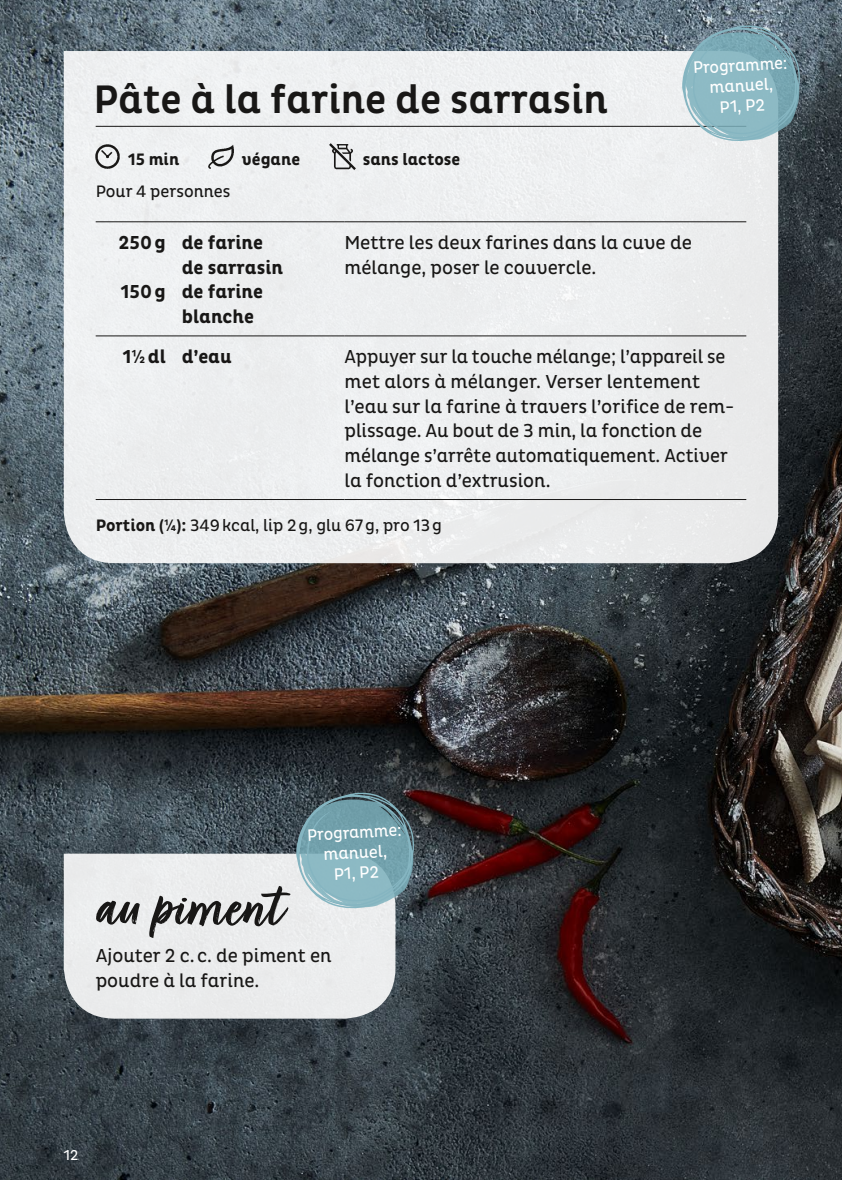
<style>
.page{position:relative;width:842px;height:1180px;background:#fff}
.page>*{position:absolute;margin:0;border:0;box-sizing:border-box;transform-origin:0 0}
.t1{font:67.5px "Turbinado Bold Pro";color:#181716}
.t2{font:500 40.5px "Pluto B Bn Cond";color:#181716}
.t3{font:19.12px/24.8px "Pluto B Bn Cond";color:#181716}
.t4{font:700 19.12px "Pluto B Bn Cond";color:#181716}
.t5{font:16.88px "Pluto B Bn Cond";color:#181716}
.t6{font:16.88px/20.2px "Pluto B Bn Cond";color:#fff;text-align:center}
.t7{font:700 16.88px "Pluto B Bn Cond";color:#181716}
.t8{font:14.62px "Pluto B Bn Cond";color:#fff}
.s1{font-weight:700}
</style>
<div class="page">
<img style="left:0;top:0;width:842px;height:1180px">
<div style="left:64px;top:854px;width:331px;height:165px;background:#ebeced"></div>
<div style="left:64px;top:51px;width:714px;height:512px;background:#edeff0"></div>
<hr style="left:96px;top:126px;width:650px;height:1px;background:#181716">
<img style="left:91px;top:140px;width:33px;height:33px">
<img style="left:205px;top:140px;width:33px;height:33px">
<img style="left:325px;top:140px;width:34px;height:33px">
<hr style="left:96px;top:221px;width:248px;height:1px;background:#181716">
<hr style="left:344px;top:221px;width:402px;height:1px;background:#181716">
<hr style="left:96px;top:336px;width:248px;height:1px;background:#181716">
<hr style="left:344px;top:336px;width:402px;height:1px;background:#181716">
<hr style="left:96px;top:499px;width:248px;height:1px;background:#181716">
<hr style="left:344px;top:499px;width:402px;height:1px;background:#181716">
<svg style="left:682px;top:25px;width:118px;height:117px;background:#88adb7"></svg>
<svg style="left:296px;top:792px;width:118px;height:117px;background:#799da7"></svg>
<p class="t6" style="left:692px;top:58px;width:96px;rotate:-3deg">Programme: manuel,<br>P1, P2</p>
<h2 class="t2" style="left:93px;top:77px;width:516px">Pâte à la farine de sarrasin</h2>
<p class="t7" style="left:128px;top:149px;width:53px">15 min</p>
<p class="t7" style="left:242px;top:149px;width:60px">végane</p>
<p class="t7" style="left:363px;top:149px;width:99px">sans lactose</p>
<p class="t5" style="left:96px;top:181px;width:136px">Pour 4 personnes</p>
<p class="t4" style="left:119px;top:232px;width:146px">250g de farine</p>
<p class="t4" style="left:182px;top:256px;width:103px">de sarrasin</p>
<p class="t4" style="left:121px;top:281px;width:144px">150g de farine</p>
<p class="t4" style="left:182px;top:306px;width:74px">blanche</p>
<p class="t3" style="left:344px;top:230px;width:349px">Mettre les deux farines dans la cuve de mélange, poser le couvercle.</p>
<p class="t4" style="left:123px;top:346px;width:110px">1½dl d’eau</p>
<p class="t3" style="left:344px;top:344px;width:391px">Appuyer sur la touche mélange; l’appareil se met alors à mélanger. Verser lentement l’eau sur la farine à travers l’orifice de rem&shy;plissage. Au bout de 3 min, la fonction de mélange s’arrête automatiquement. Activer la fonction d’extrusion.</p>
<p class="t5" style="left:96px;top:516px;width:348px"><span class="s1">Portion (¼):</span> 349kcal, lip 2g, glu 67g, pro 13g</p>
<p class="t6" style="left:307px;top:825px;width:96px;rotate:-3deg">Programme: manuel,<br>P1, P2</p>
<h1 class="t1" style="left:96px;top:871px;width:188px">au piment</h1>
<p class="t3" style="left:96px;top:943px;width:237px">Ajouter 2 c.c. de piment en poudre à la farine.</p>
<p class="t8" style="left:64px;top:1147px;width:16px">12</p>
</div>
